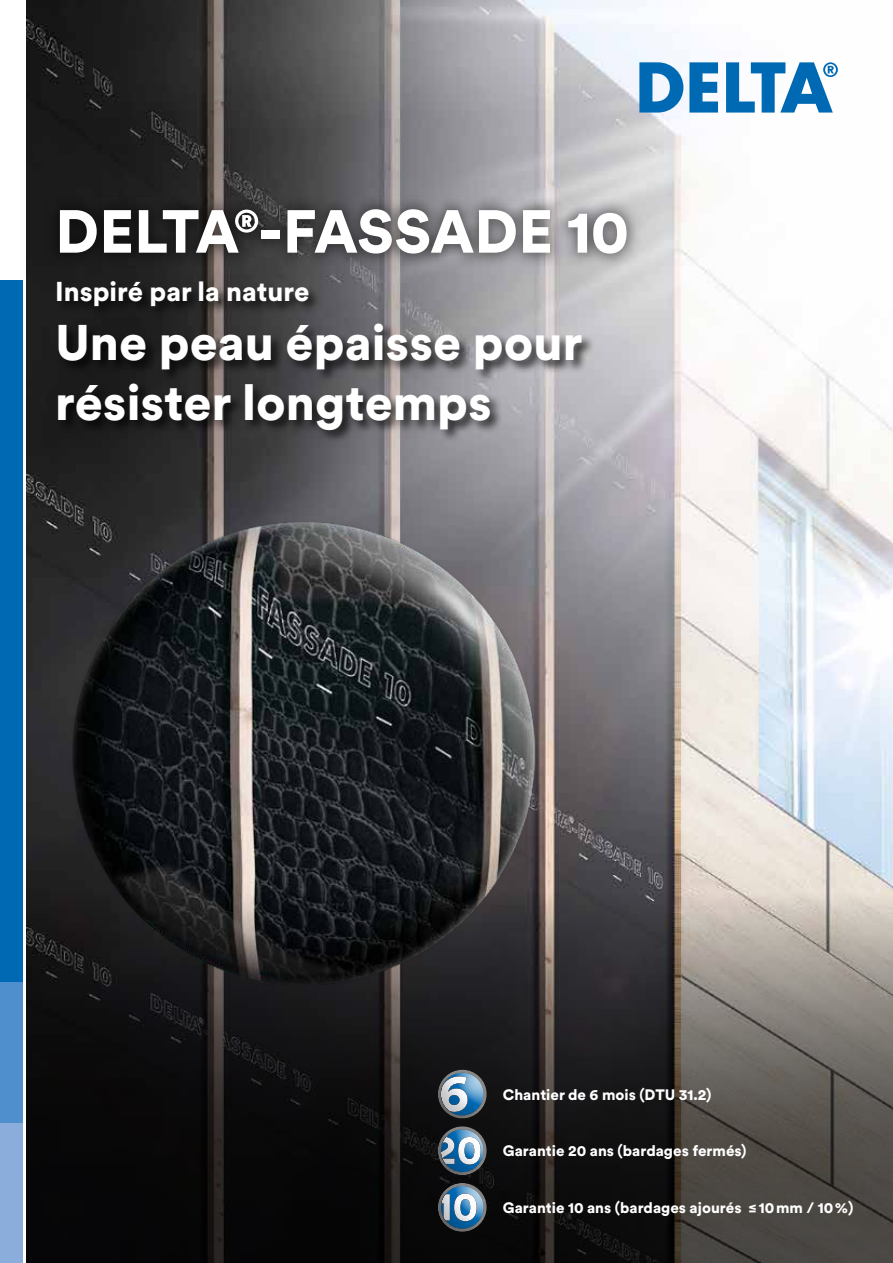
<style>
.page{position:relative;width:893px;height:1263px;background:#fff}
.page>*{position:absolute;margin:0;border:0;box-sizing:border-box;transform-origin:0 0}
.t1{font:900 60px "Circular XX";color:#fff}
.t2{font:900 49.5px/59.4px "Circular XX";color:#fff}
.t3{font:900 27px "Circular XX";color:#fff}
.t4{font:900 15px "Circular XX";color:#fff}
</style>
<div class="page">
<img style="left:26px;top:0;width:867px;height:893px">
<img style="left:54px;top:506px;width:525px;height:387px">
<svg style="left:26px;top:893px;width:867px;height:370px;background:#2e2c2c"></svg>
<div style="left:44px;top:193px;width:598px;height:76px;background:#000;opacity:.51"></div>
<div style="left:437px;top:1067px;width:52px;height:52px;background:#000;opacity:.36"></div>
<div style="left:437px;top:1180px;width:52px;height:52px;background:#000;opacity:.36"></div>
<div style="left:437px;top:1123px;width:52px;height:53px;background:#000;opacity:.36"></div>
<div style="left:55px;top:280px;width:541px;height:164px;background:#000;opacity:.75"></div>
<div style="left:0;top:281px;width:22px;height:701px;background:#0069b4"></div>
<div style="left:0;top:1123px;width:22px;height:140px;background:#8baddc"></div>
<div style="left:0;top:982px;width:22px;height:141px;background:#4f8fcd"></div>
<svg style="left:689px;top:62px;width:29px;height:51px"></svg>
<svg style="left:639px;top:62px;width:44px;height:51px"></svg>
<svg style="left:726px;top:62px;width:112px;height:51px"></svg>
<h1 class="t1" style="left:55px;top:190px;width:575px">DELTA®-FASSADE 10</h1>
<h3 class="t3" style="left:55px;top:273px;width:256px">Inspiré par la nature</h3>
<h2 class="t2" style="left:55px;top:311px;width:529px">Une peau épaisse pour résister longtemps</h2>
<p class="t4" style="left:503px;top:1084px;width:210px">Chantier de 6 mois (DTU 31.2)</p>
<p class="t4" style="left:503px;top:1140px;width:245px">Garantie 20 ans (bardages fermés)</p>
<p class="t4" style="left:503px;top:1197px;width:352px">Garantie 10 ans (bardages ajourés⩽ ≤10mm / 10%)</p>
</div>
